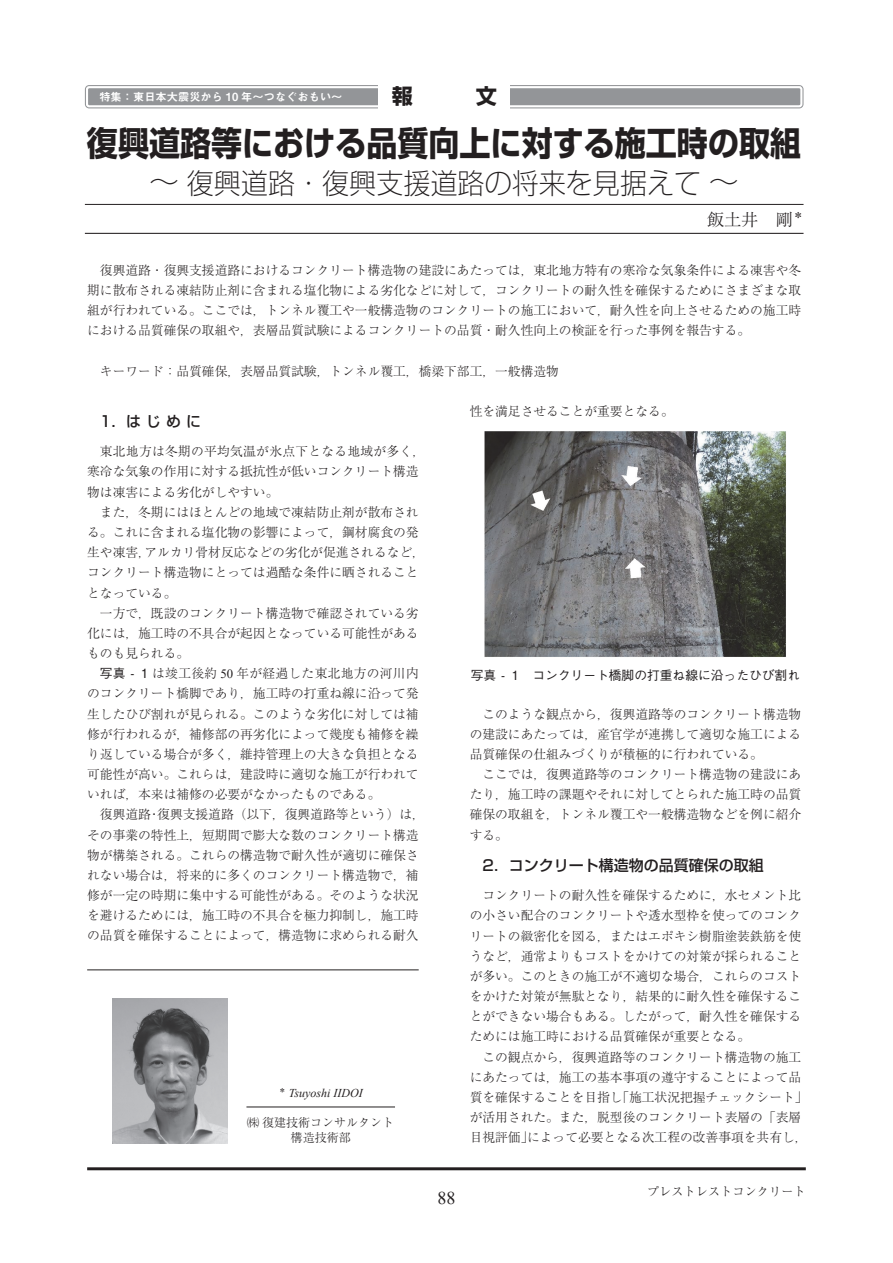
<style>
.page{position:relative;width:893px;height:1263px;background:#fff}
.page>*{position:absolute;margin:0;border:0;box-sizing:border-box;transform-origin:0 0}
.t1{font:700 33.75px "Shin Go Pr 6 N";color:#231f20;scale:.92 1}
.t2{font:300 expanded 28.5px "Shin Go Pr 6 N";color:#231f20;scale:.95 1}
.t3{font:700 21px "Shin Go Pr 6 N";color:#231f20}
.t4{font:18px "Times New Roman";color:#231f20}
.t5{font:300 17.25px "Ryumin Pr 6 N";color:#231f20}
.t6{font:500 15px "Shin Go Pr 6 N";color:#231f20}
.t7{font:300 12.75px/20.1px "Ryumin Pr 6 N";color:#231f20;text-align:justify}
.t8{font:500 12.75px "Gothic BBB Pr 6 N";color:#231f20}
.t9{font:300 12.15px "Ryumin Pr 6 N";color:#231f20}
.t10{font:300 12px/15px "Ryumin Pr 6 N";color:#231f20;text-align:center}
.t11{font:italic 12px "Times New Roman";color:#231f20}
.t12{font:11.25px "Midashi Go Pr 6 N MB31";color:#fff}
.s1{font-size:30px}
.s2{font-family:"Gothic BBB Pr 6 N";font-weight:500}
.s3{font-family:"Times New Roman";font-weight:400}
</style>
<div class="page">
<hr style="left:87px;top:1167px;width:719px;height:3px;background:#231f20">
<svg style="left:85px;top:85px;width:718px;height:23px"></svg>
<div style="left:87px;top:87px;width:714px;height:19px;background:#939598;border-radius:2px"></div>
<div style="left:86px;top:86px;width:716px;height:21px;border:2px solid #fff;border-radius:2px"></div>
<div style="left:378px;top:84px;width:132px;height:25px;background:#fff"></div>
<hr style="left:85px;top:204px;width:718px;height:1px;background:#231f20">
<hr style="left:85px;top:233px;width:718px;height:1px;background:#231f20">
<hr style="left:87px;top:969px;width:332px;height:1px;background:#231f20">
<img style="left:113px;top:998px;width:115px;height:146px">
<hr style="left:246px;top:1107px;width:149px;height:1px;background:#231f20">
<img style="left:484px;top:431px;width:302px;height:226px">
<p class="t12" style="left:99px;top:88px;width:245px">特集：東日本大震災から 10 年～つなぐおもい～</p>
<h3 class="t3" style="left:392px;top:79px;width:106px">報 　 　 文</h3>
<h1 class="t1" style="left:87px;top:117px;width:778px">復興道路等における品質向上に対する施工時の取組</h1>
<h2 class="t2" style="left:149px;top:160px;width:622px"><span class="s1">～</span>復興道路・復興支援道路の将来を見据えて<span class="s1">～</span></h2>
<h3 class="t5" style="left:707px;top:206px;width:98px">飯土井　剛<sup>＊</sup></h3>
<p class="t7" style="left:87px;top:259px;width:715px;text-indent:13px">復興道路・復興支援道路におけるコンクリート構造物の建設にあたっては，東北地方特有の寒冷な気象条件による凍害や冬期に散布される凍結防止剤に含まれる塩化物による劣化などに対して，コンクリートの耐久性を確保するためにさまざまな取組が行われている。ここでは，トンネル覆工や一般構造物のコンクリートの施工において，耐久性を向上させるための施工時における品質確保の取組や，表層品質試験によるコンクリートの品質・耐久性向上の検証を行った事例を報告する。</p>
<p class="t7" style="left:100px;top:360px;width:461px">キーワード：品質確保，表層品質試験，トンネル覆工，橋梁下部工，一般構造物</p>
<p class="t6" style="left:100px;top:409px;width:103px">1．はじめに</p>
<p class="t7" style="left:87px;top:441px;width:339px;text-align:left;text-indent:13px">東北地方は冬期の平均気温が氷点下となる地域が多く，寒冷な気象の作用に対する抵抗性が低いコンクリート構造物は凍害による劣化がしやすい。</p>
<p class="t7" style="left:87px;top:501px;width:339px;text-align:left;text-indent:13px">また，冬期にはほとんどの地域で凍結防止剤が散布される。これに含まれる塩化物の影響によって，鋼材腐食の発生や凍害，アルカリ骨材反応などの劣化が促進されるなど，コンクリート構造物にとっては過酷な条件に晒されることとなっている。</p>
<p class="t7" style="left:87px;top:602px;width:333px;text-indent:13px">一方で，既設のコンクリート構造物で確認されている劣化には，施工時の不具合が起因となっている可能性があるものも見られる。</p>
<p class="t7" style="left:87px;top:663px;width:333px;text-indent:13px"><span class="s2">写真 - 1</span> は竣工後約 <span class="s3">50</span> 年が経過した東北地方の河川内のコンクリート橋脚であり，施工時の打重ね線に沿って発生したひび割れが見られる。このような劣化に対しては補修が行われるが，補修部の再劣化によって幾度も補修を繰り返している場合が多く，維持管理上の大きな負担となる可能性が高い。これらは，建設時に適切な施工が行われていれば，本来は補修の必要がなかったものである。</p>
<p class="t7" style="left:87px;top:804px;width:339px;text-align:left;text-indent:13px">復興道路・復興支援道路（以下，復興道路等という）は，その事業の特性上，短期間で膨大な数のコンクリート構造物が構築される。これらの構造物で耐久性が適切に確保されない場合は，将来的に多くのコンクリート構造物で，補修が一定の時期に集中する可能性がある。そのような状況を避けるためには，施工時の不具合を極力抑制し，施工時の品質を確保することによって，構造物に求められる耐久</p>
<p class="t11" style="left:279px;top:1084px;width:86px"><sup>＊</sup> Tsuyoshi IIDOI</p>
<p class="t10" style="left:247px;top:1115px;width:148px">㈱復建技術コンサルタント構造技術部</p>
<p class="t7" style="left:470px;top:400px;width:205px">性を満足させることが重要となる。</p>
<p class="t8" style="left:471px;top:665px;width:331px">写真 - 1　コンクリート橋脚の打重ね線に沿ったひび割れ</p>
<p class="t7" style="left:470px;top:703px;width:333px;text-indent:13px">このような観点から，復興道路等のコンクリート構造物の建設にあたっては，産官学が連携して適切な施工による品質確保の仕組みづくりが積極的に行われている。</p>
<p class="t7" style="left:470px;top:763px;width:333px;text-indent:13px">ここでは，復興道路等のコンクリート構造物の建設にあたり，施工時の課題やそれに対してとられた施工時の品質確保の取組を，トンネル覆工や一般構造物などを例に紹介する。</p>
<p class="t6" style="left:482px;top:853px;width:283px">2．コンクリート構造物の品質確保の取組</p>
<p class="t7" style="left:470px;top:885px;width:333px;text-indent:13px">コンクリートの耐久性を確保するために，水セメント比の小さい配合のコンクリートや透水型枠を使ってのコンクリートの緻密化を図る，またはエポキシ樹脂塗装鉄筋を使うなど，通常よりもコストをかけての対策が採られることが多い。このときの施工が不適切な場合，これらのコストをかけた対策が無駄となり，結果的に耐久性を確保することができない場合もある。したがって，耐久性を確保するためには施工時における品質確保が重要となる。</p>
<p class="t7" style="left:470px;top:1046px;width:339px;text-align:center">この観点から，復興道路等のコンクリート構造物の施工<br>にあたっては，施工の基本事項の遵守することによって品質を確保することを目指し「施工状況把握チェックシート」が活用された。また，脱型後のコンクリート表層の「表層目視評価」によって必要となる次工程の改善事項を共有し，</p>
<h3 class="t4" style="left:437px;top:1185px;width:19px">88</h3>
<p class="t9" style="left:647px;top:1181px;width:160px">プレストレストコンクリート</p>
</div>
